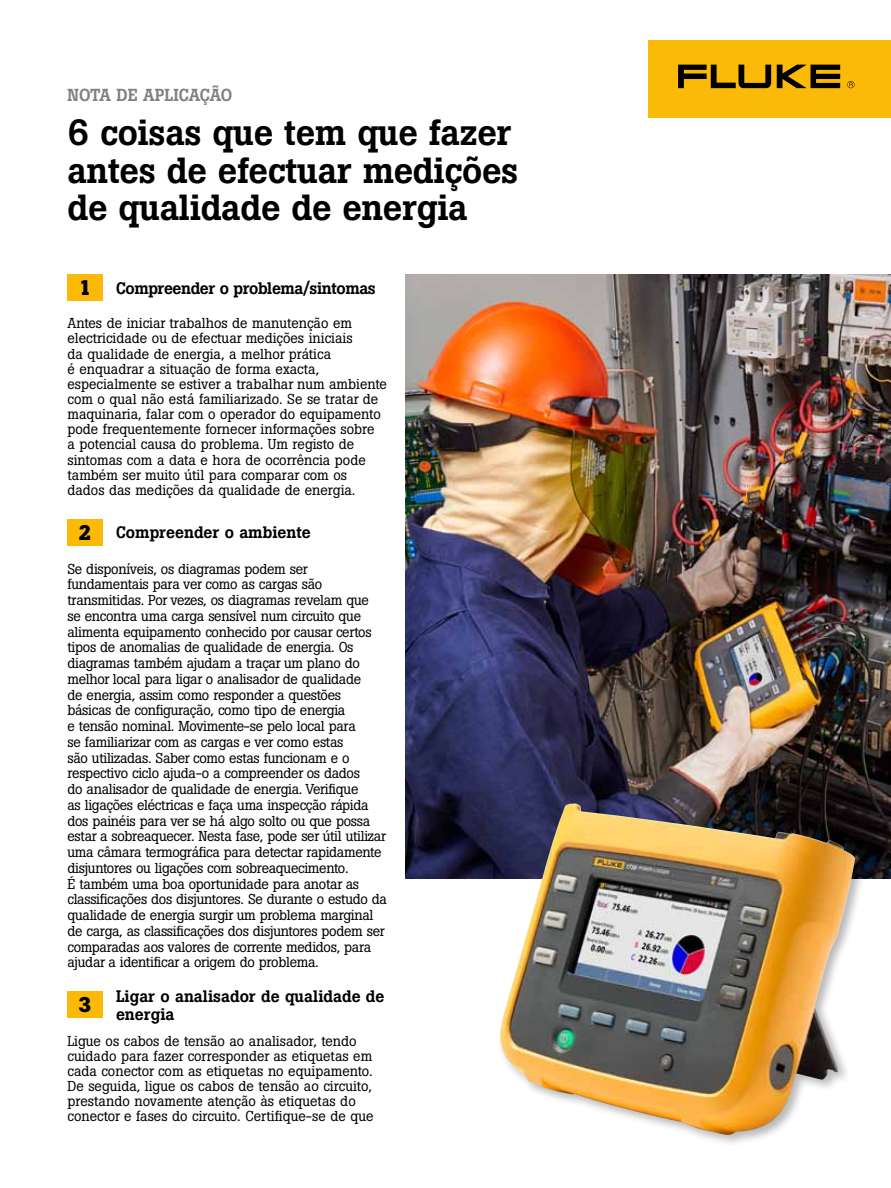
<style>
.page{position:relative;width:891px;height:1188px;background:#fff}
.page>*{position:absolute;margin:0;border:0;box-sizing:border-box;transform-origin:0 0}
.t1{font:500 36px/37.5px "Boton Pro";letter-spacing:-.01em;color:#000}
.t2{font:700 21px "Boton Pro";color:#000}
.t3{font:500 17.25px "Boton Pro";letter-spacing:-.005em;color:#818080}
.t4{font:500 16.5px/18px "Boton Pro";color:#000}
.t5{font:500 16.5px "Boton Pro";letter-spacing:-.025em;color:#000}
.t6{font:14.25px/15.8px "Boton Pro";letter-spacing:-.02em;color:#000}
.t7{font:14.25px/15.1px "Boton Pro";color:#000}
.s1{font-weight:700;font-size:21px}
</style>
<div class="page">
<img style="left:405px;top:274px;width:486px;height:605px">
<div style="left:648px;top:40px;width:243px;height:78px;background:#fbba07"></div>
<svg style="left:777px;top:65px;width:63px;height:23px"></svg>
<svg style="left:678px;top:65px;width:93px;height:23px"></svg>
<svg style="left:847px;top:81px;width:8px;height:7px"></svg>
<div style="left:497px;top:800px;width:371px;height:347px;background:#000;opacity:.28"></div>
<img style="left:500px;top:804px;width:355px;height:332px">
<div style="left:67px;top:274px;width:36px;height:27px;background:#fbba07"></div>
<div style="left:67px;top:519px;width:36px;height:26px;background:#fbba07"></div>
<div style="left:67px;top:992px;width:36px;height:26px;background:#fbba07"></div>
<p class="t3" style="left:68px;top:84px;width:166px">NOTA DE APLICAÇÃO</p>
<h1 class="t1" style="left:68px;top:114px;width:452px">6 coisas que tem que fazer antes de efectuar medições de qualidade de energia</h1>
<p class="t5" style="left:78px;top:277px;width:299px"><span class="s1">1</span> Compreender o problema/sintomas</p>
<p class="t7" style="left:67px;top:316px;width:321px">Antes de iniciar trabalhos de manutenção em electricidade ou de efectuar medições iniciais<br>da qualidade de energia, a melhor prática<br>é enquadrar a situação de forma exacta, especialmente se estiver a trabalhar num ambiente com o qual não está familiarizado. Se se tratar de maquinaria, falar com o operador do equipamento pode frequentemente fornecer informações sobre<br>a potencial causa do problema. Um registo de sintomas com a data e hora de ocorrência pode também ser muito útil para comparar com os dados das medições da qualidade de energia.</p>
<p class="t4" style="left:78px;top:524px;width:234px"><span class="s1">2</span> Compreender o ambiente</p>
<p class="t6" style="left:67px;top:561px;width:321px">Se disponíveis, os diagramas podem ser fundamentais para ver como as cargas são transmitidas. Por vezes, os diagramas revelam que<br>se encontra uma carga sensível num circuito que alimenta equipamento conhecido por causar certos tipos de anomalias de qualidade de energia. Os diagramas também ajudam a traçar um plano do melhor local para ligar o analisador de qualidade<br>de energia, assim como responder a questões básicas de configuração, como tipo de energia<br>e tensão nominal. Movimente-se pelo local para<br>se familiarizar com as cargas e ver como estas<br>são utilizadas. Saber como estas funcionam e o respectivo ciclo ajuda-o a compreender os dados<br>do analisador de qualidade de energia. Verifique<br>as ligações eléctricas e faça uma inspecção rápida dos painéis para ver se há algo solto ou que possa estar a sobreaquecer. Nesta fase, pode ser útil utilizar uma câmara termográfica para detectar rapidamente disjuntores ou ligações com sobreaquecimento.<br>É também uma boa oportunidade para anotar as classificações dos disjuntores. Se durante o estudo da qualidade de energia surgir um problema marginal de carga, as classificações dos disjuntores podem ser comparadas aos valores de corrente medidos, para ajudar a identificar a origem do problema.</p>
<h2 class="t2" style="left:78px;top:991px;width:15px">3</h2>
<p class="t4" style="left:116px;top:987px;width:270px">Ligar o analisador de qualidade de energia</p>
<p class="t7" style="left:67px;top:1033px;width:308px">Ligue os cabos de tensão ao analisador, tendo cuidado para fazer corresponder as etiquetas em cada conector com as etiquetas no equipamento.<br>De seguida, ligue os cabos de tensão ao circuito, prestando novamente atenção às etiquetas do conector e fases do circuito. Certifique-se de que</p>
</div>
